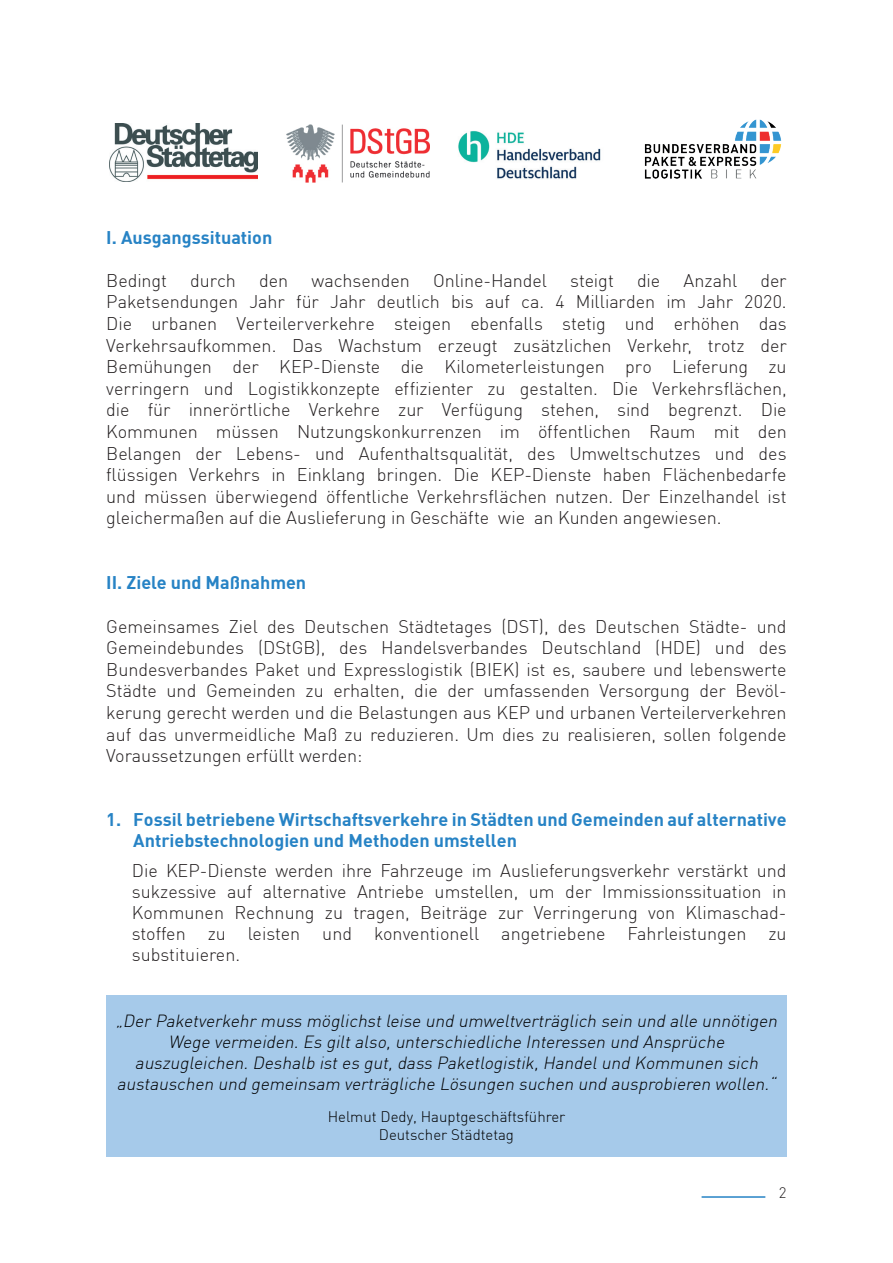
<style>
.page{position:relative;width:893px;height:1263px;background:#fff}
.page>*{position:absolute;margin:0;border:0;box-sizing:border-box;transform-origin:0 0}
.t1{font:300 18px/21.6px "DIN";color:#231f20;text-align:justify}
.t2{font:18px/21px "DIN Bold";color:#2783c5}
.t3{font:700 18px "DIN";color:#2783c5}
.t4{font:italic 300 17.25px/20.7px "DIN";color:#000001;text-align:center}
.t5{font:300 15px/18px "DIN";color:#000001;text-align:center}
.t6{font:300 15px "DIN";color:#231f20}
</style>
<div class="page">
<div style="left:106px;top:995px;width:681px;height:162px;background:#a6caea"></div>
<img style="left:644px;top:119px;width:138px;height:60px">
<img style="left:109px;top:123px;width:149px;height:58px">
<img style="left:458px;top:131px;width:143px;height:48px">
<img style="left:286px;top:124px;width:143px;height:59px">
<hr style="left:702px;top:1196px;width:63px;height:2px;background:#2783c5">
<p class="t3" style="left:106px;top:225px;width:168px">I. Ausgangssituation</p>
<p class="t1" style="left:106px;top:269px;width:62px">Bedingt</p>
<p class="t1" style="left:190px;top:269px;width:47px">durch</p>
<p class="t1" style="left:259px;top:269px;width:30px">den</p>
<p class="t1" style="left:311px;top:269px;width:100px">wachsenden</p>
<p class="t1" style="left:433px;top:269px;width:115px">Online-Handel</p>
<p class="t1" style="left:570px;top:269px;width:45px">steigt</p>
<p class="t1" style="left:637px;top:269px;width:25px">die</p>
<p class="t1" style="left:683px;top:269px;width:55px">Anzahl</p>
<p class="t1" style="left:106px;top:269px;width:682px;text-indent:654px">der Paketsendungen Jahr für Jahr deutlich bis auf ca. 4 Milliarden im Jahr 2020.<br>Die urbanen Verteilerverkehre steigen ebenfalls stetig und erhöhen das Verkehrsaufkommen. Das Wachstum erzeugt zusätzlichen Verkehr, trotz der Bemühungen der KEP-Dienste die Kilometerleistungen pro Lieferung zu verringern und Logistikkonzepte effizienter zu gestalten. Die Verkehrsflächen, die für innerörtliche Verkehre zur Verfügung stehen, sind begrenzt. Die Kommunen müssen Nutzungskonkurrenzen im öffentlichen Raum mit den Belangen der Lebens- und Aufenthaltsqualität, des Umweltschutzes und des flüssigen Verkehrs in Einklang bringen. Die KEP-Dienste haben Flächenbedarfe und müssen überwiegend öffentliche Verkehrsflächen nutzen. Der Einzelhandel ist gleichermaßen auf die Auslieferung in Geschäfte wie an Kunden angewiesen.</p>
<p class="t3" style="left:106px;top:571px;width:201px">II. Ziele und Maßnahmen</p>
<p class="t1" style="left:106px;top:615px;width:682px">Gemeinsames Ziel des Deutschen Städtetages (DST), des Deutschen Städte- und Gemeindebundes (DStGB), des Handelsverbandes Deutschland (HDE) und des Bundesverbandes Paket und Expresslogistik (BIEK) ist es, saubere und lebenswerte Städte und Gemeinden zu erhalten, die der umfassenden Versorgung der Bevöl&shy;kerung gerecht werden und die Belastungen aus KEP und urbanen Verteilerverkehren auf das unvermeidliche Maß zu reduzieren. Um dies zu realisieren, sollen folgende Voraussetzungen erfüllt werden:</p>
<p class="t2" style="left:133px;top:808px;width:655px;text-indent:-27px">1. Fossil betriebene Wirtschaftsverkehre in Städten und Gemeinden auf alternative<br>Antriebstechnologien und Methoden umstellen</p>
<p class="t1" style="left:132px;top:860px;width:656px;line-height:21px">Die KEP-Dienste werden ihre Fahrzeuge im Auslieferungsverkehr verstärkt und sukzessive auf alternative Antriebe umstellen, um der Immissionssituation in Kommunen Rechnung zu tragen, Beiträge zur Verringerung von Klimaschad&shy;stoffen zu leisten und konventionell angetriebene Fahrleistungen zu substituieren.</p>
<p class="t4" style="left:116px;top:1011px;width:667px">„Der Paketverkehr muss möglichstleise und umweltverträglich sein und alle unnötigen Wege vermeiden.Es giltalso,unterschiedliche Interessen und Ansprüche auszugleichen.Deshalb istes gut,dass Paketlogistik,Handelund Kommunen sich austauschen und gemeinsam verträgliche Lösungen suchen und ausprobieren wollen.“</p>
<p class="t5" style="left:328px;top:1107px;width:239px">Helmut Dedy, Hauptgeschäftsführer<br>Deutscher Städtetag</p>
<p class="t6" style="left:779px;top:1183px;width:9px">2</p>
</div>
